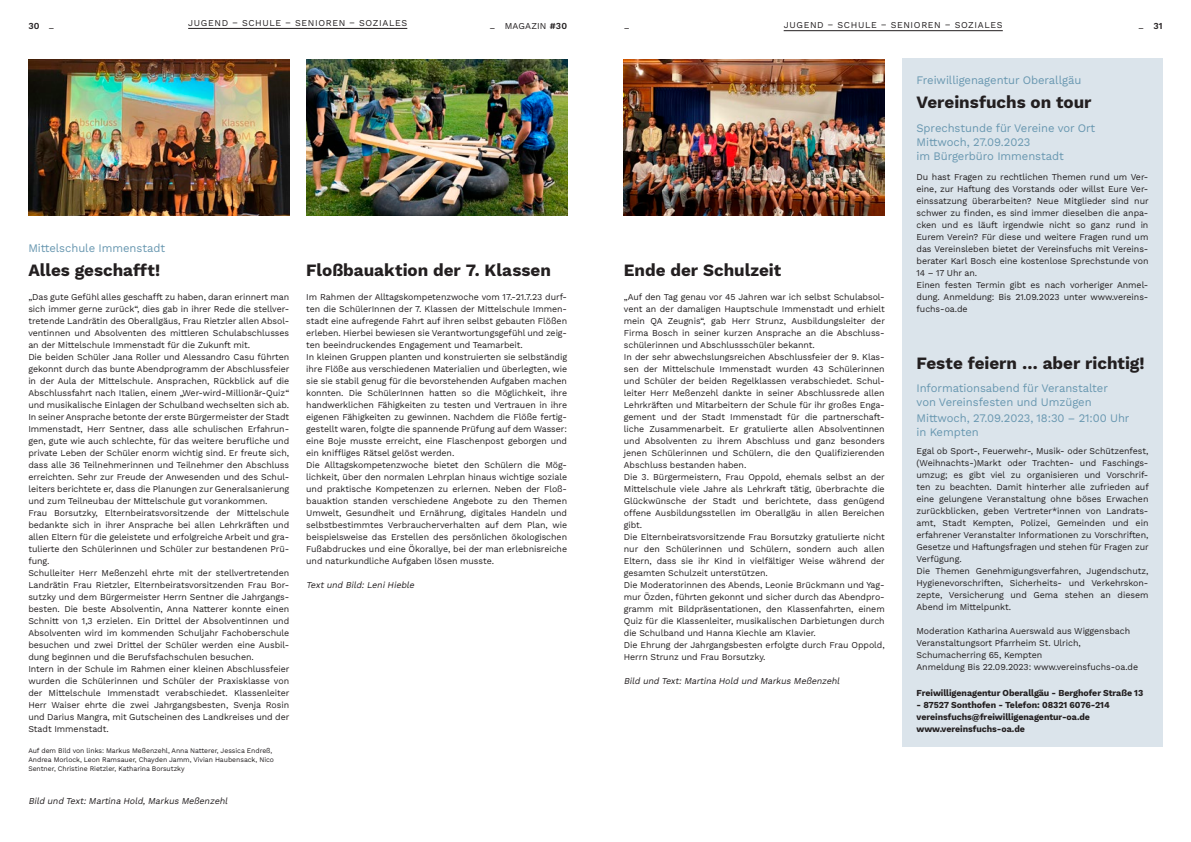
<style>
.page{position:relative;width:1191px;height:842px;background:#fff}
.page>*{position:absolute;margin:0;border:0;box-sizing:border-box;transform-origin:0 0}
.t1{font:700 17px "Work Sans";color:#231f20}
.t2{font:11.5px/14px "Work Sans";letter-spacing:-.005em;color:#6897b0}
.t3{font:9px/12px "Work Sans";letter-spacing:-.005em;color:#231f20}
.t4{font:700 9px/12px "Work Sans";letter-spacing:-.005em;color:#231f20}
.t5{font:italic 9px "Work Sans";color:#231f20}
.t6{font:9px "Work Sans";letter-spacing:.07em;color:#231f20}
.t7{font:600 9px "Work Sans";color:#231f20}
.t8{font:7px/9px "Work Sans";letter-spacing:-.005em;color:#231f20}
.s1{font-weight:400}
.s2{font-weight:600}
</style>
<div class="page">
<hr style="left:783px;top:31px;width:219px;height:1px;background:#231f20">
<hr style="left:188px;top:28px;width:219px;height:1px;background:#231f20">
<img style="left:28px;top:60px;width:261px;height:155px">
<img style="left:306px;top:60px;width:261px;height:155px">
<img style="left:624px;top:60px;width:260px;height:155px">
<div style="left:902px;top:58px;width:260px;height:688px;background:#dbe4eb"></div>
<p class="t6" style="left:188px;top:16px;width:220px">JUGEND – SCHULE – SENIOREN – SOZIALES</p>
<p class="t6" style="left:783px;top:18px;width:220px">JUGEND – SCHULE – SENIOREN – SOZIALES</p>
<p class="t7" style="left:28px;top:19px;width:28px">30 <span class="s1">–</span></p>
<p class="t3" style="left:489px;top:19px;width:79px">– MAGAZIN <span class="s2">#30</span></p>
<p class="t3" style="left:624px;top:21px;width:7px">–</p>
<p class="t7" style="left:1138px;top:19px;width:26px"><span class="s1">–</span> 31</p>
<p class="t2" style="left:28px;top:241px;width:138px">Mittelschule Immenstadt</p>
<h1 class="t1" style="left:28px;top:257px;width:133px">Alles geschafft!</h1>
<p class="t3" style="left:28px;top:291px;width:262px">„Das gute Gefühl alles geschafft zu haben, daran erinnert man sich immer gerne zurück“, dies gab in ihrer Rede die stellver&shy;tretende Landrätin des Oberallgäus, Frau Rietzler allen Absol&shy;ventinnen und Absolventen des mittleren Schulabschlusses an der Mittelschule Immenstadt für die Zukunft mit.<br>Die beiden Schüler Jana Roller und Alessandro Casu führten gekonnt durch das bunte Abendprogramm der Abschlussfeier in der Aula der Mittelschule. Ansprachen, Rückblick auf die Abschlussfahrt nach Italien, einem „Wer-wird-Millionär-Quiz“ und musikalische Einlagen der Schulband wechselten sich ab.<br>In seiner Ansprache betonte der erste Bürgermeister der Stadt Immenstadt, Herr Sentner, dass alle schulischen Erfahrun&shy;gen, gute wie auch schlechte, für das weitere berufliche und private Leben der Schüler enorm wichtig sind. Er freute sich, dass alle 36 Teilnehmerinnen und Teilnehmer den Abschluss erreichten. Sehr zur Freude der Anwesenden und des Schul&shy;leiters berichtete er, dass die Planungen zur Generalsanierung und zum Teilneubau der Mittelschule gut vorankommen.<br>Frau Borsutzky, Elternbeiratsvorsitzende der Mittelschule bedankte sich in ihrer Ansprache bei allen Lehrkräften und allen Eltern für die geleistete und erfolgreiche Arbeit und gra&shy;tulierte den Schülerinnen und Schüler zur bestandenen Prü&shy;fung.<br>Schulleiter Herr Meßenzehl ehrte mit der stellvertretenden Landrätin Frau Rietzler, Elternbeiratsvorsitzenden Frau Bor&shy;sutzky und dem Bürgermeister Herrn Sentner die Jahrgangs&shy;besten. Die beste Absolventin, Anna Natterer konnte einen Schnitt von 1,3 erzielen. Ein Drittel der Absolventinnen und Absolventen wird im kommenden Schuljahr Fachoberschule besuchen und zwei Drittel der Schüler werden eine Ausbil&shy;dung beginnen und die Berufsfachschulen besuchen.<br>Intern in der Schule im Rahmen einer kleinen Abschlussfeier wurden die Schülerinnen und Schüler der Praxisklasse von der Mittelschule Immenstadt verabschiedet. Klassenleiter Herr Waiser ehrte die zwei Jahrgangsbesten, Svenja Rosin und Darius Mangra, mit Gutscheinen des Landkreises und der Stadt Immenstadt.</p>
<p class="t8" style="left:28px;top:746px;width:247px">Auf dem Bild von links: Markus Meßenzehl, Anna Natterer, Jessica Endreß,<br>Andrea Morlock, Leon Ramsauer, Chayden Jamm, Vivian Haubensack, Nico<br>Sentner, Christine Rietzler, Katharina Borsutzky</p>
<p class="t5" style="left:28px;top:794px;width:203px">Bild und Text:Martina Hold,Markus Meßenzehl</p>
<h1 class="t1" style="left:306px;top:257px;width:246px">Floßbauaktion der 7. Klassen</h1>
<p class="t3" style="left:306px;top:291px;width:262px">Im Rahmen der Alltagskompetenzwoche vom 17.-21.7.23 durf&shy;ten die SchülerInnen der 7. Klassen der Mittelschule Immen&shy;stadt eine aufregende Fahrt auf ihren selbst gebauten Flößen erleben. Hierbei bewiesen sie Verantwortungsgefühl und zeig&shy;ten beeindruckendes Engagement und Teamarbeit.<br>In kleinen Gruppen planten und konstruierten sie selbständig ihre Flöße aus verschiedenen Materialien und überlegten, wie sie sie stabil genug für die bevorstehenden Aufgaben machen konnten. Die SchülerInnen hatten so die Möglichkeit, ihre handwerklichen Fähigkeiten zu testen und Vertrauen in ihre eigenen Fähigkeiten zu gewinnen. Nachdem die Flöße fertig&shy;gestellt waren, folgte die spannende Prüfung auf dem Wasser: eine Boje musste erreicht, eine Flaschenpost geborgen und ein kniffliges Rätsel gelöst werden.<br>Die Alltagskompetenzwoche bietet den Schülern die Mög&shy;lichkeit, über den normalen Lehrplan hinaus wichtige soziale und praktische Kompetenzen zu erlernen. Neben der Floß&shy;bauaktion standen verschiedene Angebote zu den Themen Umwelt, Gesundheit und Ernährung, digitales Handeln und selbstbestimmtes Verbraucherverhalten auf dem Plan, wie beispielsweise das Erstellen des persönlichen ökologischen Fußabdruckes und eine Ökorallye, bei der man erlebnisreiche und naturkundliche Aufgaben lösen musste.</p>
<p class="t5" style="left:306px;top:578px;width:112px">Textund Bild:LeniHieble</p>
<h1 class="t1" style="left:624px;top:257px;width:159px">Ende der Schulzeit</h1>
<p class="t3" style="left:624px;top:291px;width:263px">„Auf den Tag genau vor 45 Jahren war ich selbst Schulabsol&shy;vent an der damaligen Hauptschule Immenstadt und erhielt mein QA Zeugnis“, gab Herr Strunz, Ausbildungsleiter der Firma Bosch in seiner kurzen Ansprache an die Abschluss&shy;schülerinnen und Abschlussschüler bekannt.<br>In der sehr abwechslungsreichen Abschlussfeier der 9. Klas&shy;sen der Mittelschule Immenstadt wurden 43 Schülerinnen und Schüler der beiden Regelklassen verabschiedet. Schul&shy;leiter Herr Meßenzehl dankte in seiner Abschlussrede allen Lehrkräften und Mitarbeitern der Schule für ihr großes Enga&shy;gement und der Stadt Immenstadt für die partnerschaft&shy;liche Zusammenarbeit. Er gratulierte allen Absolventinnen und Absolventen zu ihrem Abschluss und ganz besonders jenen Schülerinnen und Schülern, die den Qualifizierenden Abschluss bestanden haben.<br>Die 3. Bürgermeistern, Frau Oppold, ehemals selbst an der Mittelschule viele Jahre als Lehrkraft tätig, überbrachte die Glückwünsche der Stadt und berichtete, dass genügend offene Ausbildungsstellen im Oberallgäu in allen Bereichen gibt.<br>Die Elternbeiratsvorsitzende Frau Borsutzky gratulierte nicht nur den Schülerinnen und Schülern, sondern auch allen Eltern, dass sie ihr Kind in vielfältiger Weise während der gesamten Schulzeit unterstützen.<br>Die Moderatorinnen des Abends, Leonie Brückmann und Yag&shy;mur Özden, führten gekonnt und sicher durch das Abendpro&shy;gramm mit Bildpräsentationen, den Klassenfahrten, einem Quiz für die Klassenleiter, musikalischen Darbietungen durch die Schulband und Hanna Kiechle am Klavier.<br>Die Ehrung der Jahrgangsbesten erfolgte durch Frau Oppold, Herrn Strunz und Frau Borsutzky.</p>
<p class="t5" style="left:624px;top:674px;width:220px">Bild und Text:Martina Hold und Markus Meßenzehl</p>
<p class="t2" style="left:916px;top:73px;width:166px">Freiwilligenagentur Oberallgäu</p>
<h1 class="t1" style="left:916px;top:89px;width:176px">Vereinsfuchs on tour</h1>
<p class="t2" style="left:916px;top:121px;width:180px">Sprechstunde für Vereine vor Ort<br>Mittwoch, 27.09.2023<br>im Bürgerbüro Immenstadt</p>
<p class="t3" style="left:916px;top:171px;width:234px">Du hast Fragen zu rechtlichen Themen rund um Ver&shy;eine, zur Haftung des Vorstands oder willst Eure Ver&shy;einssatzung überarbeiten? Neue Mitglieder sind nur schwer zu finden, es sind immer dieselben die anpa&shy;cken und es läuft irgendwie nicht so ganz rund in Eurem Verein? Für diese und weitere Fragen rund um das Vereinsleben bietet der Vereinsfuchs mit Vereins&shy;berater Karl Bosch eine kostenlose Sprechstunde von 14 – 17 Uhr an.<br>Einen festen Termin gibt es nach vorheriger Anmel&shy;dung. Anmeldung: Bis 21.09.2023 unter www.vereins&shy;fuchs-oa.de</p>
<h1 class="t1" style="left:916px;top:350px;width:230px">Feste feiern … aber richtig!</h1>
<p class="t2" style="left:916px;top:380px;width:193px">Informationsabend für Veranstalter von Vereinsfesten und Umzügen</p>
<p class="t2" style="left:916px;top:411px;width:214px">Mittwoch, 27.09.2023, 18:30 – 21:00 Uhr in Kempten</p>
<p class="t3" style="left:916px;top:445px;width:234px">Egal ob Sport-, Feuerwehr-, Musik- oder Schützenfest, (Weihnachts-)Markt oder Trachten- und Faschings&shy;umzug; es gibt viel zu organisieren und Vorschrif&shy;ten zu beachten. Damit hinterher alle zufrieden auf eine gelungene Veranstaltung ohne böses Erwachen zurückblicken, geben Vertreter*innen von Landrats&shy;amt, Stadt Kempten, Polizei, Gemeinden und ein erfahrener Veranstalter Informationen zu Vorschriften, Gesetze und Haftungsfragen und stehen für Fragen zur Verfügung.<br>Die Themen Genehmigungsverfahren, Jugendschutz, Hygienevorschriften, Sicherheits- und Verkehrskon&shy;zepte, Versicherung und Gema stehen an diesem Abend im Mittelpunkt.</p>
<p class="t3" style="left:916px;top:625px;width:223px">Moderation Katharina Auerswald aus Wiggensbach Veranstaltungsort Pfarrheim St. Ulrich, Schumacherring 65, Kempten<br>Anmeldung Bis 22.09.2023: www.vereinsfuchs-oa.de</p>
<p class="t4" style="left:916px;top:687px;width:228px">Freiwilligenagentur Oberallgäu - Berghofer Straße 13</p>
<p class="t4" style="left:916px;top:699px;width:195px">- 87527 Sonthofen - Telefon: 08321 6076-214 vereinsfuchs@freiwilligenagentur-oa.de www.vereinsfuchs-oa.de</p>
</div>
